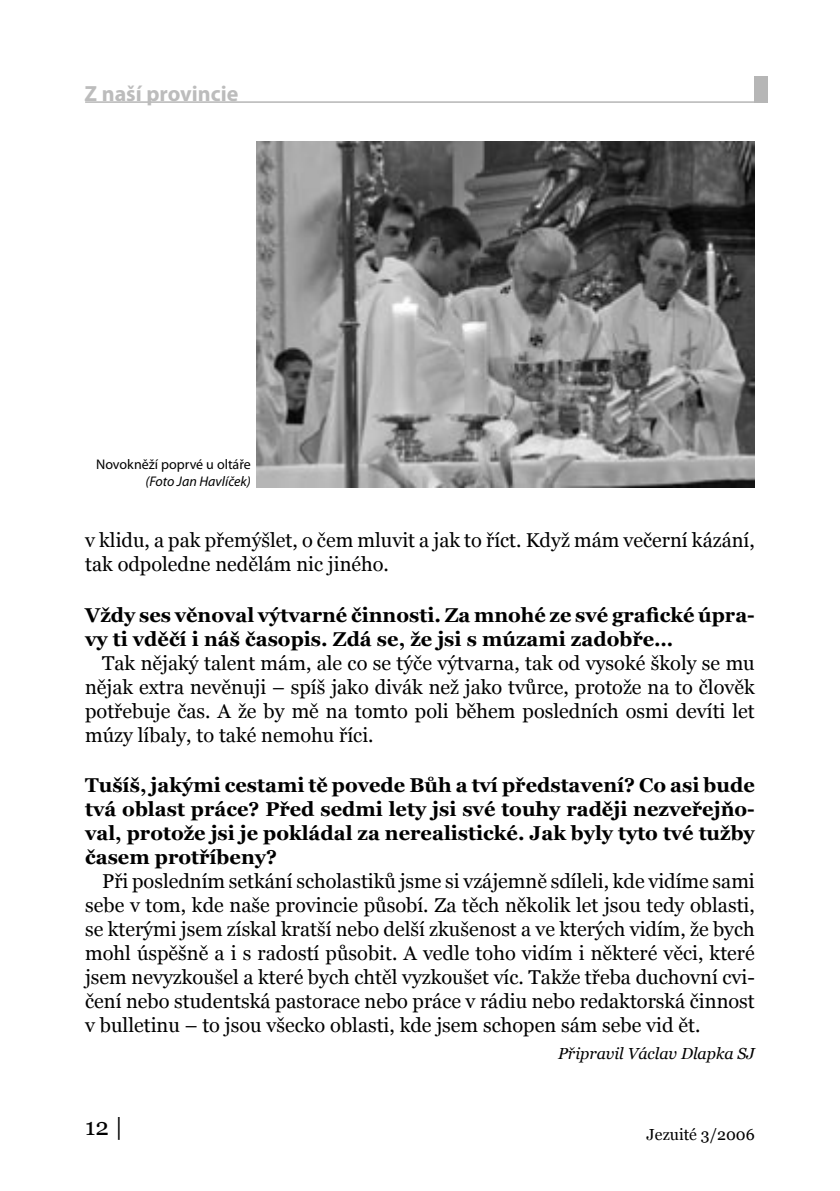
<style>
.page{position:relative;width:840px;height:1191px;background:#fff}
.page>*{position:absolute;margin:0;border:0;box-sizing:border-box;transform-origin:0 0}
.t1{font:24px "Georgia";color:#000}
.t2{font:700 22px "Myriad Pro";color:#bcbcbc}
.AM_bold{font:20px/24px "Georgia";color:#000;text-align:justify}
.AM_bold-2{font:700 20px/24px "Georgia";color:#000}
.AM_bold-3{font:italic 16px "Georgia";color:#000}
.t3{font:16px "Georgia";color:#000}
.AM_bold-4{font:14px "Myriad Pro";color:#000}
.AM_bold-5{font:italic 14px "Myriad Pro";color:#000}
</style>
<div class="page">
<hr style="left:85px;top:101px;width:669px;height:2px;background:#b6b6b6">
<div style="left:754px;top:76px;width:13px;height:26px;background:#b6b6b6"></div>
<img style="left:256px;top:142px;width:498px;height:346px">
<p class="t2" style="left:85px;top:82px;width:155px">Z naší provincie</p>
<p class="AM_bold-4" style="left:96px;top:457px;width:156px">Novokněží poprvé u oltáře</p>
<p class="AM_bold-5" style="left:145px;top:474px;width:107px">(Foto Jan Havlíček)</p>
<p class="AM_bold" style="left:85px;top:528px;width:670px">v klidu, a pak přemýšlet, o čem mluvit a jak to říct. Když mám večerní kázání, tak odpoledne nedělám nic jiného.</p>
<p class="AM_bold-2" style="left:85px;top:602px;width:670px">Vždy ses věnoval výtvarné činnosti. Za mnohé ze své grafické úpra&shy;vy ti vděčí i náš časopis. Zdá se, že jsi s múzami zadobře…</p>
<p class="AM_bold" style="left:85px;top:651px;width:670px;text-indent:17px">Tak nějaký talent mám, ale co se týče výtvarna, tak od vysoké školy se mu nějak extra nevěnuji – spíš jako divák než jako tvůrce, protože na to člověk potřebuje čas. A že by mě na tomto poli během posledních osmi devíti let múzy líbaly, to také nemohu říci.</p>
<p class="AM_bold-2" style="left:85px;top:773px;width:670px;text-align:justify">Tušíš, jakými cestami tě povede Bůh a tví představení? Co asi bude tvá oblast práce? Před sedmi lety jsi své touhy raději nezveřejňo&shy;val, protože jsi je pokládal za nerealistické. Jak byly tyto tvé tužby časem protříbeny?</p>
<p class="AM_bold" style="left:85px;top:869px;width:671px;text-indent:17px">Při posledním setkání scholastiků jsme si vzájemně sdíleli, kde vidíme sami sebe v tom, kde naše provincie působí. Za těch několik let jsou tedy oblasti, se kterými jsem získal kratší nebo delší zkušenost a ve kterých vidím, že bych mohl úspěšně a i s radostí působit. A vedle toho vidím i některé věci, které jsem nevyzkoušel a které bych chtěl vyzkoušet víc. Takže třeba duchovní cvi&shy;čení nebo studentská pastorace nebo práce v rádiu nebo redaktorská činnost v bulletinu – to jsou všecko oblasti, kde jsem schopen sám sebe vid ět.</p>
<p class="AM_bold-3" style="left:558px;top:1042px;width:198px">Připravil Václav Dlapka SJ</p>
<p class="t1" style="left:85px;top:1112px;width:40px">12 |</p>
<p class="t3" style="left:646px;top:1125px;width:110px">Jezuité 3/2006</p>
</div>
